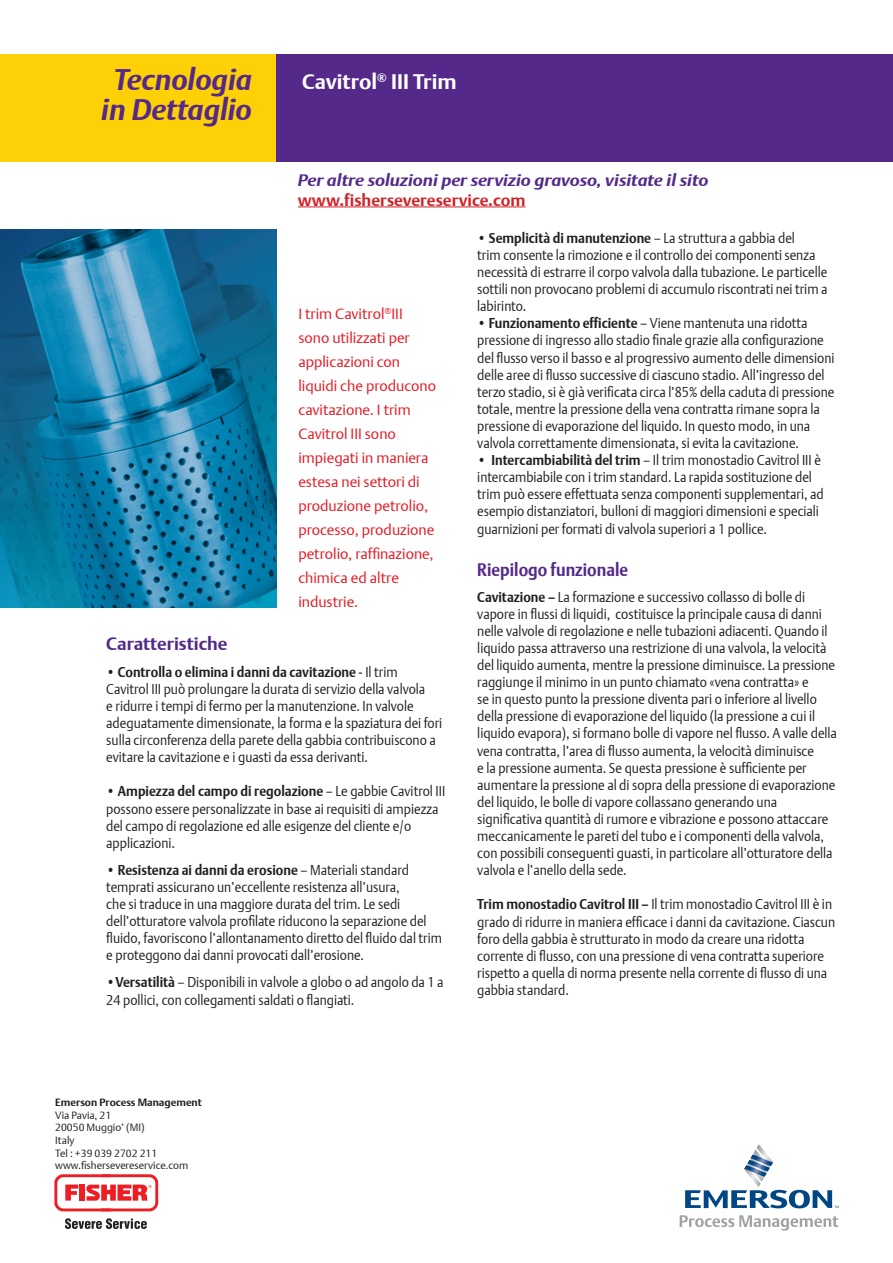
<style>
.page{position:relative;width:893px;height:1263px;background:#fff}
.page>*{position:absolute;margin:0;border:0;box-sizing:border-box;transform-origin:0 0}
.t1{font:italic 700 29.7px/30px "DTL Argo T";color:#542989;text-align:center}
.t2{font:700 21px "DTL Argo T";color:#fff}
.t3{font:700 18px "DTL Argo T";color:#542989;scale:.9 1}
.t4{font:700 18px "DTL Argo T";color:#542989}
.t5{font:italic 700 16.5px "DTL Argo T";color:#542989;scale:1.1 1}
.t6{font:700 16.5px "DTL Argo T";color:#d1232a}
.t7{font:14.85px/24px "DTL Argo T Light";color:#e51a23}
.t8{font:14.25px/17.1px "DTL Argo T Light";color:#231f20;scale:.9 1}
.t9{font:700 14.25px "DTL Argo T";color:#231f20;scale:.9 1}
.t10{font:10.5px/12.6px "DTL Argo T Light";color:#231f20}
.t11{font:700 10.5px "DTL Argo T";color:#231f20}
.s1{font-family:"DTL Argo T Light";font-weight:400}
.s2{font-family:"DTL Argo T";font-weight:700}
</style>
<div class="page">
<div style="left:272px;top:54px;width:621px;height:108px;background:#542989"></div>
<hr style="left:298px;top:207px;width:228px;height:1px;background:#d1232a">
<div style="left:0;top:54px;width:276px;height:108px;background:#fed006"></div>
<svg style="left:54px;top:1174px;width:104px;height:37px"></svg>
<svg style="left:65px;top:1218px;width:82px;height:11px"></svg>
<svg style="left:685px;top:1144px;width:154px;height:64px"></svg>
<svg style="left:680px;top:1215px;width:158px;height:15px"></svg>
<img style="left:0;top:230px;width:276px;height:377px">
<h1 class="t1" style="left:101px;top:64px;width:152px">Tecnologia in Dettaglio</h1>
<h2 class="t2" style="left:302px;top:69px;width:156px">Cavitrol<sup>®</sup> III Trim</h2>
<p class="t5" style="left:298px;top:170px;width:375px">Per altre soluzioni per servizio gravoso, visitate il sito</p>
<p class="t6" style="left:298px;top:190px;width:229px">www.fishersevereservice.com</p>
<p class="t7" style="left:298px;top:302px;width:139px">I trim Cavitrol<sup>®</sup>III sono utilizzati per applicazioni con liquidi che producono cavitazione. I trim<br>Cavitrol III sono impiegati in maniera estesa nei settori di produzione petrolio, processo, produzione petrolio, raffinazione, chimica ed altre industrie.</p>
<p class="t4" style="left:106px;top:633px;width:123px">Caratteristiche</p>
<p class="t9" style="left:106px;top:663px;width:325px"><span class="s1">•</span> Controlla o elimina i danni da cavitazione <span class="s1">- Il trim</span></p>
<p class="t8" style="left:106px;top:680px;width:375px">Cavitrol III può prolungare la durata di servizio della valvola<br>e ridurre i tempi di fermo per la manutenzione. In valvole adeguatamente dimensionate, la forma e la spaziatura dei fori sulla circonferenza della parete della gabbia contribuiscono a evitare la cavitazione e i guasti da essa derivanti.</p>
<p class="t9" style="left:106px;top:783px;width:378px"><span class="s1">•</span> Ampiezza del campo di regolazione <span class="s1">– Le gabbie Cavitrol III</span></p>
<p class="t8" style="left:106px;top:800px;width:371px">possono essere personalizzate in base ai requisiti di ampiezza del campo di regolazione ed alle esigenze del cliente e/o applicazioni.</p>
<p class="t9" style="left:106px;top:861px;width:338px"><span class="s1">•</span> Resistenza ai danni da erosione <span class="s1">– Materiali standard</span></p>
<p class="t8" style="left:106px;top:878px;width:375px">temprati assicurano un’eccellente resistenza all’usura,<br>che si traduce in una maggiore durata del trim. Le sedi dell’otturatore valvola profilate riducono la separazione del fluido, favoriscono l’allontanamento diretto del fluido dal trim e proteggono dai danni provocati dall’erosione.</p>
<p class="t8" style="left:106px;top:973px;width:376px;line-height:18px">•<span class="s2">Versatilità</span> – Disponibili in valvole a globo o ad angolo da 1 a<br>24 pollici, con collegamenti saldati o flangiati.</p>
<p class="t9" style="left:477px;top:229px;width:354px"><span class="s1">•</span> Semplicità di manutenzione <span class="s1">– La struttura a gabbia del</span></p>
<p class="t8" style="left:477px;top:246px;width:391px">trim consente la rimozione e il controllo dei componenti senza necessità di estrarre il corpo valvola dalla tubazione. Le particelle sottili non provocano problemi di accumulo riscontrati nei trim a labirinto.</p>
<p class="t8" style="left:477px;top:315px;width:398px">• <span class="s2">Funzionamento efficiente</span> – Viene mantenuta una ridotta pressione di ingresso allo stadio finale grazie alla configurazione del flusso verso il basso e al progressivo aumento delle dimensioni delle aree di flusso successive di ciascuno stadio. All’ingresso del terzo stadio, si è già verificata circa l’85% della caduta di pressione totale, mentre la pressione della vena contratta rimane sopra la pressione di evaporazione del liquido. In questo modo, in una valvola correttamente dimensionata, si evita la cavitazione.</p>
<p class="t8" style="left:477px;top:451px;width:386px">• <span class="s2">Intercambiabilità del trim</span> – Il trim monostadio Cavitrol III è intercambiabile con i trim standard. La rapida sostituzione del trim può essere effettuata senza componenti supplementari, ad esempio distanziatori, bulloni di maggiori dimensioni e speciali guarnizioni per formati di valvola superiori a 1 pollice.</p>
<p class="t3" style="left:477px;top:559px;width:169px">Riepilogo funzionale</p>
<p class="t8" style="left:477px;top:588px;width:401px"><span class="s2">Cavitazione –</span> La formazione e successivo collasso di bolle di vapore in flussi di liquidi, costituisce la principale causa di danni nelle valvole di regolazione e nelle tubazioni adiacenti. Quando il liquido passa attraverso una restrizione di una valvola, la velocità del liquido aumenta, mentre la pressione diminuisce. La pressione raggiunge il minimo in un punto chiamato «vena contratta» e<br>se in questo punto la pressione diventa pari o inferiore al livello della pressione di evaporazione del liquido (la pressione a cui il liquido evapora), si formano bolle di vapore nel flusso. A valle della vena contratta, l’area di flusso aumenta, la velocità diminuisce<br>e la pressione aumenta. Se questa pressione è sufficiente per aumentare la pressione al di sopra della pressione di evaporazione del liquido, le bolle di vapore collassano generando una significativa quantità di rumore e vibrazione e possono attaccare meccanicamente le pareti del tubo e i componenti della valvola, con possibili conseguenti guasti, in particolare all’otturatore della valvola e l’anello della sede.</p>
<p class="t8" style="left:477px;top:896px;width:399px"><span class="s2">Trim monostadio Cavitrol III –</span> Il trim monostadio Cavitrol III è in grado di ridurre in maniera efficace i danni da cavitazione. Ciascun foro della gabbia è strutturato in modo da creare una ridotta corrente di flusso, con una pressione di vena contratta superiore rispetto a quella di norma presente nella corrente di flusso di una gabbia standard.</p>
<p class="t11" style="left:55px;top:1096px;width:148px">Emerson Process Management</p>
<p class="t10" style="left:55px;top:1109px;width:135px">Via Pavia, 21<br>20050 Muggio’ (MI)<br>Italy<br>Tel : +39 039 2702 211 www.fishersevereservice.com</p>
</div>
